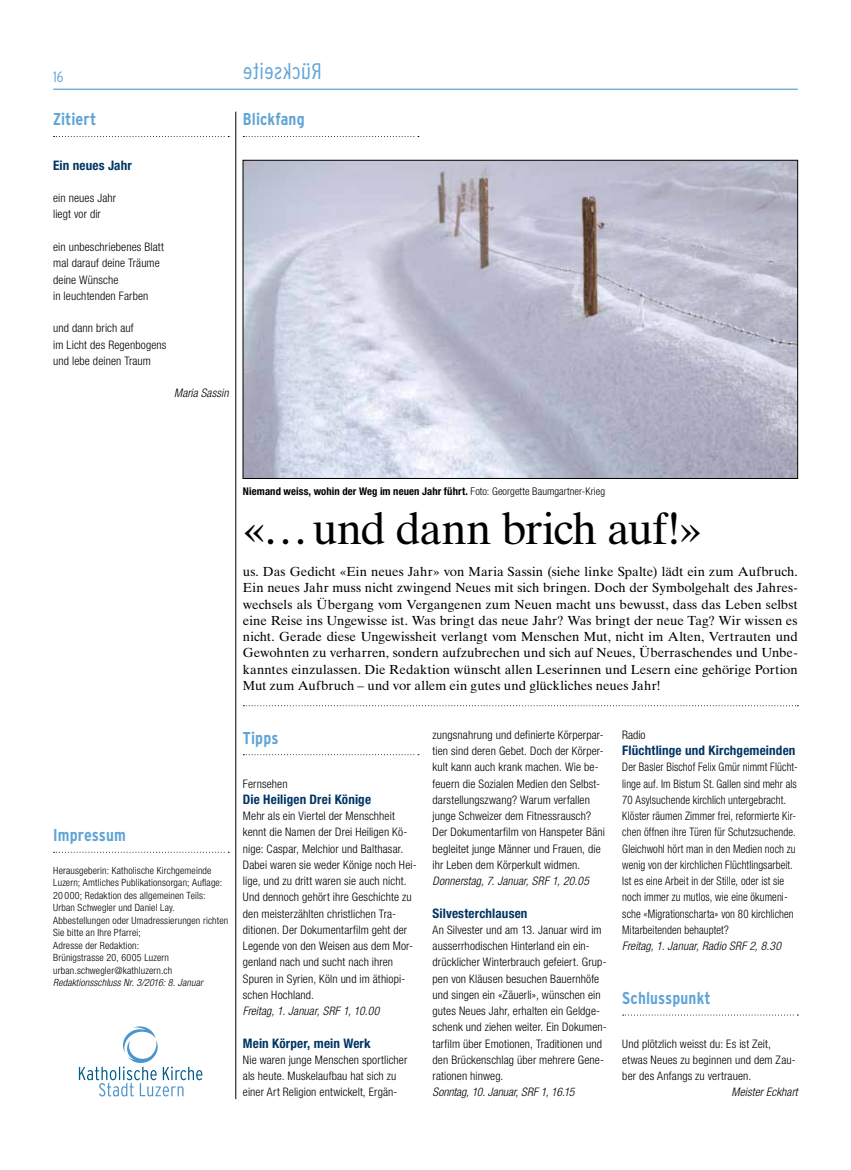
<style>
.page{position:relative;width:851px;height:1170px;background:#fff}
.page>*{position:absolute;margin:0;border:0;box-sizing:border-box;transform-origin:0 0}
.t1{font:45px "Times Ten LT Std";letter-spacing:-.02em;color:#000}
.t2{font:700 condensed 17.12px "Interstate";letter-spacing:.005em;color:#60a4d7}
.t3{font:300 condensed 15px "Interstate";color:#60a4d7}
.t4{font:13.12px/16.2px "Times Ten LT Std";color:#000;text-align:justify}
.t5{font:700 condensed 13.12px "Helvetica Neue LT Std";letter-spacing:.01em;color:#003564}
.t6{font:300 condensed 11.75px/16.2px "Helvetica Neue LT Std";letter-spacing:.01em;color:#000}
.t7{font:300 condensed 11.75px/16.2px "Helvetica Neue LT Std";letter-spacing:.01em;color:#000;scale:.93 1}
.t8{font:italic 300 condensed 11.75px "Helvetica Neue LT Std";letter-spacing:.01em;color:#000}
.t9{font:700 condensed 10.62px "Helvetica Neue LT Std";letter-spacing:.01em;color:#000}
.t10{font:300 condensed 10px/12.5px "Helvetica Neue LT Std";letter-spacing:.015em;color:#000}
.t11{font:italic 300 condensed 10px "Helvetica Neue LT Std";letter-spacing:.015em;color:#000}
.s1{font-weight:300}
</style>
<div class="page">
<hr style="left:235px;top:112px;width:1px;height:986px;background:#000">
<hr style="left:53px;top:89px;width:744px;height:1px;background:#60a4d7">
<svg style="left:54px;top:851px;width:175px;height:1px"></svg>
<svg style="left:54px;top:136px;width:175px;height:1px"></svg>
<svg style="left:243px;top:136px;width:176px;height:1px"></svg>
<svg style="left:243px;top:754px;width:176px;height:1px"></svg>
<svg style="left:622px;top:1014px;width:176px;height:1px"></svg>
<svg style="left:243px;top:705px;width:555px;height:1px"></svg>
<img style="left:245px;top:162px;width:550px;height:314px">
<svg style="left:79px;top:1026px;width:123px;height:70px"></svg>
<p class="t3" style="left:53px;top:68px;width:12px">16</p>
<h2 class="t2" style="left:53px;top:110px;width:45px">Zitiert</h2>
<p class="t5" style="left:53px;top:157px;width:80px">Ein neues Jahr</p>
<p class="t6" style="left:53px;top:190px;width:64px">ein neues Jahr liegt vor dir</p>
<p class="t6" style="left:53px;top:238px;width:112px">ein unbeschriebenes Blatt mal darauf deine Träume deine Wünsche<br>in leuchtenden Farben</p>
<p class="t6" style="left:53px;top:320px;width:115px">und dann brich auf<br>im Licht des Regenbogens und lebe deinen Traum</p>
<p class="t8" style="left:174px;top:386px;width:56px">Maria Sassin</p>
<h2 class="t2" style="left:243px;top:110px;width:63px">Blickfang</h2>
<h2 class="t2" style="left:53px;top:825px;width:74px">Impressum</h2>
<p class="t10" style="left:53px;top:863px;width:177px">Herausgeberin: Katholische Kirchgemeinde Luzern; Amtliches Publikationsorgan; Auflage:<br>20 000; Redaktion des allgemeinen Teils:<br>Urban Schwegler und Daniel Lay.<br>Abbestellungen oder Umadressierungen richten Sie bitte an Ihre Pfarrei;<br>Adresse der Redaktion:<br>Brünigstrasse 20, 6005 Luzern urban.schwegler@kathluzern.ch</p>
<p class="t11" style="left:53px;top:976px;width:151px">Redaktionsschluss Nr. 3/2016: 8. Januar</p>
<p class="t9" style="left:243px;top:484px;width:364px">Niemand weiss, wohin der Weg im neuen Jahr führt. <span class="s1">Foto: Georgette Baumgartner-Krieg</span></p>
<h1 class="t1" style="left:243px;top:501px;width:460px">«…und dann brich auf!»</h1>
<p class="t4" style="left:243px;top:563px;width:556px">us. Das Gedicht «Ein neues Jahr» von Maria Sassin (siehe linke Spalte) lädt ein zum Aufbruch.<br>Ein neues Jahr muss nicht zwingend Neues mit sich bringen. Doch der Symbolgehalt des Jahres&shy;wechsels als Übergang vom Vergangenen zum Neuen macht uns bewusst, dass das Leben selbst eine Reise ins Ungewisse ist. Was bringt das neue Jahr? Was bringt der neue Tag? Wir wissen es nicht. Gerade diese Ungewissheit verlangt vom Menschen Mut, nicht im Alten, Vertrauten und Gewohnten zu verharren, sondern aufzubrechen und sich auf Neues, Überraschendes und Unbe&shy;kanntes einzulassen. Die Redaktion wünscht allen Leserinnen und Lesern eine gehörige Portion Mut zum Aufbruch – und vor allem ein gutes und glückliches neues Jahr!</p>
<h2 class="t2" style="left:243px;top:728px;width:37px">Tipps</h2>
<p class="t6" style="left:243px;top:775px;width:46px">Fernsehen</p>
<p class="t5" style="left:243px;top:791px;width:130px">Die Heiligen Drei Könige</p>
<p class="t6" style="left:243px;top:807px;width:175px">Mehr als ein Viertel der Menschheit kennt die Namen der Drei Heiligen Kö&shy;nige: Caspar, Melchior und Balthasar.<br>Dabei waren sie weder Könige noch Hei&shy;lige, und zu dritt waren sie auch nicht.<br>Und dennoch gehört ihre Geschichte zu den meisterzählten christlichen Tra&shy;ditionen. Der Dokumentarfilm geht der Legende von den Weisen aus dem Mor&shy;genland nach und sucht nach ihren Spuren in Syrien, Köln und im äthiopi&shy;schen Hochland.</p>
<p class="t8" style="left:243px;top:1004px;width:138px">Freitag, 1. Januar, SRF 1, 10.00</p>
<p class="t5" style="left:243px;top:1034px;width:129px">Mein Körper, mein Werk</p>
<p class="t6" style="left:243px;top:1051px;width:166px">Nie waren junge Menschen sportlicher als heute. Muskelaufbau hat sich zu einer Art Religion entwickelt, Ergän-</p>
<p class="t6" style="left:432px;top:726px;width:174px">zungsnahrung und definierte Körperpar&shy;tien sind deren Gebet. Doch der Körper&shy;kult kann auch krank machen. Wie be&shy;feuern die Sozialen Medien den Selbst&shy;darstellungszwang? Warum verfallen junge Schweizer dem Fitnessrausch?<br>Der Dokumentarfilm von Hanspeter Bäni begleitet junge Männer und Frauen, die ihr Leben dem Körperkult widmen.</p>
<p class="t8" style="left:432px;top:874px;width:158px">Donnerstag, 7. Januar, SRF 1, 20.05</p>
<p class="t5" style="left:432px;top:904px;width:96px">Silvesterchlausen</p>
<p class="t6" style="left:432px;top:921px;width:176px">An Silvester und am 13. Januar wird im ausserrhodischen Hinterland ein ein&shy;drücklicher Winterbrauch gefeiert. Grup&shy;pen von Kläusen besuchen Bauernhöfe und singen ein «Zäuerli», wünschen ein gutes Neues Jahr, erhalten ein Geldge&shy;schenk und ziehen weiter. Ein Dokumen&shy;tarfilm über Emotionen, Traditionen und den Brückenschlag über mehrere Gene&shy;rationen hinweg.</p>
<p class="t8" style="left:432px;top:1085px;width:143px">Sonntag, 10. Januar, SRF 1, 16.15</p>
<p class="t6" style="left:622px;top:726px;width:25px">Radio</p>
<p class="t5" style="left:622px;top:742px;width:175px">Flüchtlinge und Kirchgemeinden</p>
<p class="t7" style="left:622px;top:758px;width:190px">Der Basler Bischof Felix Gmür nimmt Flücht&shy;linge auf. Im Bistum St. Gallen sind mehr als 70 Asylsuchende kirchlich untergebracht.<br>Klöster räumen Zimmer frei, reformierte Kir&shy;chen öffnen ihre Türen für Schutzsuchende.<br>Gleichwohl hört man in den Medien noch zu wenig von der kirchlichen Flüchtlingsarbeit.<br>Ist es eine Arbeit in der Stille, oder ist sie noch immer zu mutlos, wie eine ökumeni&shy;sche «Migrationscharta» von 80 kirchlichen Mitarbeitenden behauptet?</p>
<p class="t8" style="left:622px;top:939px;width:160px">Freitag, 1. Januar, Radio SRF 2, 8.30</p>
<h2 class="t2" style="left:622px;top:988px;width:90px">Schlusspunkt</h2>
<p class="t6" style="left:622px;top:1035px;width:175px">Und plötzlich weisst du: Es ist Zeit, etwas Neues zu beginnen und dem Zau&shy;ber des Anfangs zu vertrauen.</p>
<p class="t8" style="left:731px;top:1085px;width:68px">Meister Eckhart</p>
</div>
